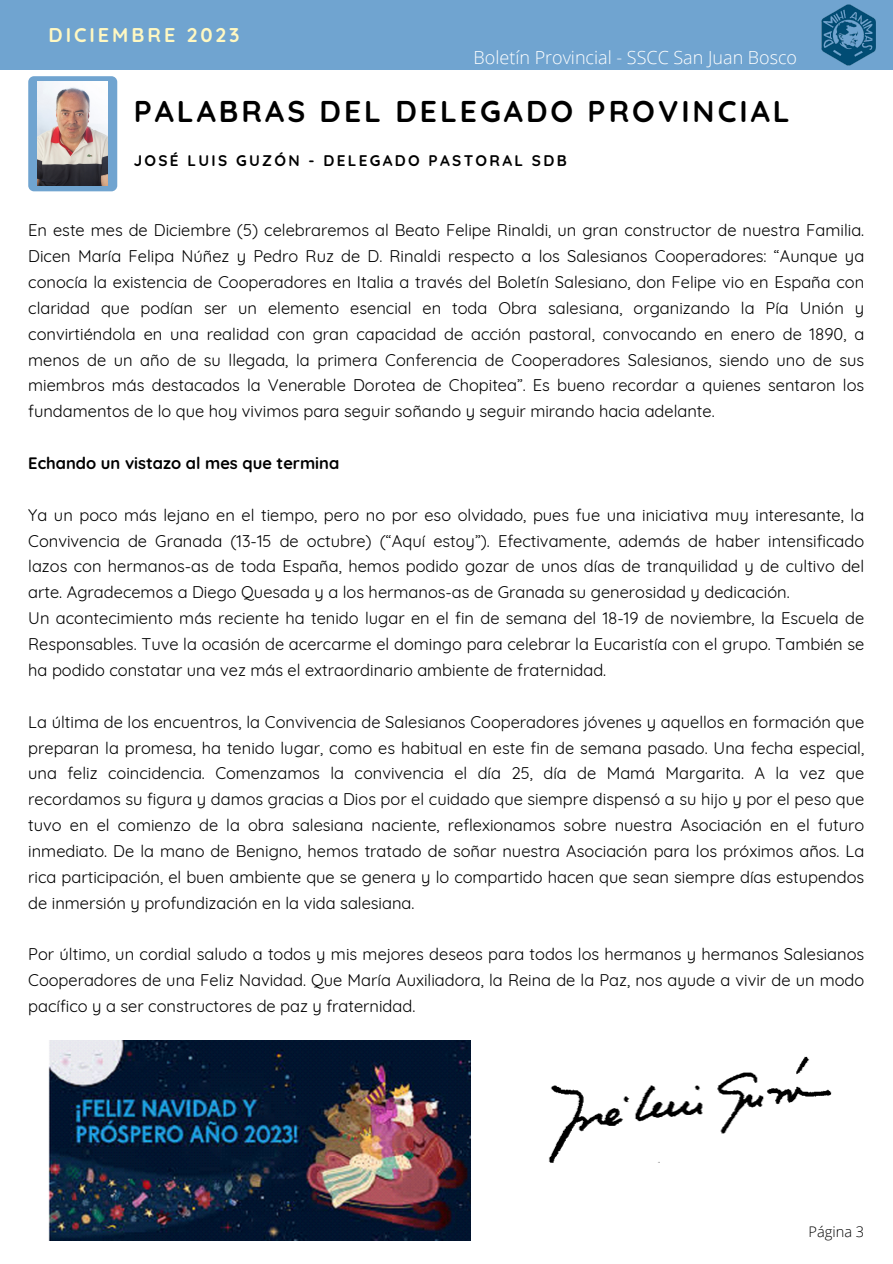
<style>
.page{position:relative;width:893px;height:1264px;background:#fff}
.page>*{position:absolute;margin:0;border:0;box-sizing:border-box;transform-origin:0 0}
.t1{font:700 30px "Quicksand";letter-spacing:.1em;color:#000}
.t2{font:700 19.8px "Quicksand";letter-spacing:.15em;color:#fff8c2}
.t3{font:300 18px "Open Sans";color:#fff}
.t4{font:16.5px/25.8px "Quicksand";color:#000;text-align:justify}
.t5{font:700 16.5px "Quicksand";color:#000}
.t6{font:700 15.3px "Quicksand";letter-spacing:.15em;color:#000}
.t7{font:300 14.55px "Open Sans";color:#000}
</style>
<div class="page">
<div style="left:0;top:1px;width:892px;height:69px;background:#70a4d0"></div>
<div style="left:28px;top:76px;width:89px;height:115px;background:#70a4d0;border-radius:6px"></div>
<img style="left:821px;top:5px;width:55px;height:61px">
<img style="left:548px;top:1056px;width:284px;height:107px">
<img style="left:49px;top:1040px;width:421px;height:200px">
<img style="left:38px;top:81px;width:69px;height:105px">
<p class="t2" style="left:49px;top:22px;width:192px">DICIEMBRE 2023</p>
<p class="t3" style="left:473px;top:45px;width:325px">Boletín Provincial - SSCC San Juan Bosco</p>
<p class="t1" style="left:134px;top:92px;width:657px">PALABRAS DEL DELEGADO PROVINCIAL</p>
<p class="t6" style="left:134px;top:151px;width:434px">JOSÉ LUIS GUZÓN - DELEGADO PASTORAL SDB</p>
<p class="t4" style="left:28px;top:217px;width:837px">En este mes de Diciembre (5) celebraremos al Beato Felipe Rinaldi, un gran constructor de nuestra Familia.<br>Dicen María Felipa Núñez y Pedro Ruz de D. Rinaldi respecto a los Salesianos Cooperadores: “Aunque ya conocía la existencia de Cooperadores en Italia a través del Boletín Salesiano, don Felipe vio en España con claridad que podían ser un elemento esencial en toda Obra salesiana, organizando la Pía Unión y convirtiéndola en una realidad con gran capacidad de acción pastoral, convocando en enero de 1890, a menos de un año de su llegada, la primera Conferencia de Cooperadores Salesianos, siendo uno de sus miembros más destacados la Venerable Dorotea de Chopitea”. Es bueno recordar a quienes sentaron los fundamentos de lo que hoy vivimos para seguir soñando y seguir mirando hacia adelante.</p>
<p class="t5" style="left:28px;top:452px;width:312px">Echando un vistazo al mes que termina</p>
<p class="t4" style="left:28px;top:501px;width:837px">Ya un poco más lejano en el tiempo, pero no por eso olvidado, pues fue una iniciativa muy interesante, la Convivencia de Granada (13-15 de octubre) (“Aquí estoy”). Efectivamente, además de haber intensificado lazos con hermanos-as de toda España, hemos podido gozar de unos días de tranquilidad y de cultivo del arte. Agradecemos a Diego Quesada y a los hermanos-as de Granada su generosidad y dedicación.</p>
<p class="t4" style="left:28px;top:605px;width:837px">Un acontecimiento más reciente ha tenido lugar en el fin de semana del 18-19 de noviembre, la Escuela de Responsables. Tuve la ocasión de acercarme el domingo para celebrar la Eucaristía con el grupo. También se ha podido constatar una vez más el extraordinario ambiente de fraternidad.</p>
<p class="t4" style="left:28px;top:708px;width:837px">La última de los encuentros, la Convivencia de Salesianos Cooperadores jóvenes y aquellos en formación que preparan la promesa, ha tenido lugar, como es habitual en este fin de semana pasado. Una fecha especial, una feliz coincidencia. Comenzamos la convivencia el día 25, día de Mamá Margarita. A la vez que recordamos su figura y damos gracias a Dios por el cuidado que siempre dispensó a su hijo y por el peso que tuvo en el comienzo de la obra salesiana naciente, reflexionamos sobre nuestra Asociación en el futuro inmediato. De la mano de Benigno, hemos tratado de soñar nuestra Asociación para los próximos años. La rica participación, el buen ambiente que se genera y lo compartido hacen que sean siempre días estupendos de inmersión y profundización en la vida salesiana.</p>
<p class="t4" style="left:28px;top:941px;width:837px">Por último, un cordial saludo a todos y mis mejores deseos para todos los hermanos y hermanos Salesianos Cooperadores de una Feliz Navidad. Que María Auxiliadora, la Reina de la Paz, nos ayude a vivir de un modo pacífico y a ser constructores de paz y fraternidad.</p>
<p class="t7" style="left:808px;top:1221px;width:57px">Página 3</p>
</div>
